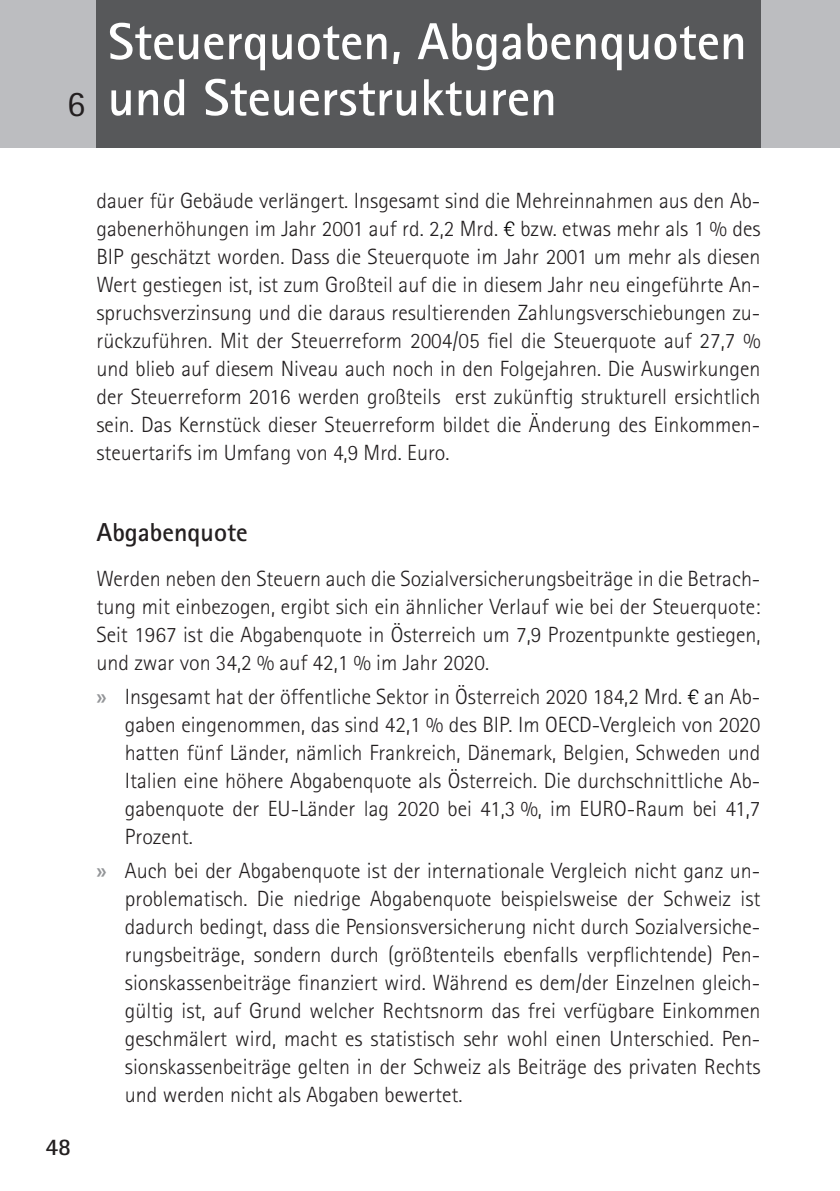
<style>
.page{position:relative;width:840px;height:1191px;background:#fff}
.page>*{position:absolute;margin:0;border:0;box-sizing:border-box;transform-origin:0 0}
.t1{font:700 52px/56px "Rotis Sans Serif Std";color:#fff}
.zwiti{font:700 26px "Rotis Sans Serif Std";color:#231f20}
.t2{font:700 24px "Rotis Sans Serif Std";color:#231f20}
.fließtext_aufzählung{font:300 22px/28px "Rotis Sans Serif Std";color:#231f20;text-align:justify}
.fließtext{font:300 22px/28px "Rotis Sans Serif Std";color:#231f20;text-align:justify}
.s1{font-weight:400;font-size:36px;color:#231f20}
.s2{color:#000}
.s3{font-family:"Myriad Pro";font-weight:700;color:#939598}
</style>
<div class="page">
<div style="left:0;top:0;width:839px;height:147px;background:#bcbdc0"></div>
<div style="left:96px;top:0;width:664px;height:147px;background:#57585a"></div>
<h1 class="t1" style="left:67px;top:13px;width:681px;text-indent:41px">Steuerquoten, Abgabenquoten<br><span class="s1">6</span> und Steuerstrukturen</h1>
<p class="fließtext" style="left:96px;top:187px;width:665px">dauer für Gebäude verlängert. Insgesamt sind die Mehreinnahmen aus den Ab&shy;gabenerhöhungen im Jahr 2001 auf rd. 2,2 Mrd. <span class="s2">€</span> bzw. etwas mehr als 1 % des BIP geschätzt worden. Dass die Steuerquote im Jahr 2001 um mehr als diesen Wert gestiegen ist, ist zum Großteil auf die in diesem Jahr neu eingeführte An&shy;spruchsverzinsung und die daraus resultierenden Zahlungsverschiebungen zu&shy;rückzuführen. Mit der Steuerreform 2004/05 fiel die Steuerquote auf 27,7 % und blieb auf diesem Niveau auch noch in den Folgejahren. Die Auswirkungen der Steuerreform 2016 werden großteils erst zukünftig strukturell ersichtlich sein. Das Kernstück dieser Steuerreform bildet die Änderung des Einkommen&shy;steuertarifs im Umfang von 4,9 Mrd. Euro.</p>
<p class="t2" style="left:45px;top:1131px;width:27px">48</p>
<p class="zwiti" style="left:96px;top:516px;width:153px">Abgabenquote</p>
<p class="fließtext" style="left:96px;top:565px;width:665px">Werden neben den Steuern auch die Sozialversicherungsbeiträge in die Betrach&shy;tung mit einbezogen, ergibt sich ein ähnlicher Verlauf wie bei der Steuerquote:<br>Seit 1967 ist die Abgabenquote in Österreich um 7,9 Prozentpunkte gestiegen, und zwar von 34,2 % auf 42,1 % im Jahr 2020.</p>
<p class="fließtext_aufzählung" style="left:125px;top:682px;width:636px;text-indent:-28px"><span class="s3">»</span> Insgesamt hat der öffentliche Sektor in Österreich 2020 184,2 Mrd. <span class="s2">€</span> an Ab&shy;gaben eingenommen, das sind 42,1 % des BIP. Im OECD-Vergleich von 2020 hatten fünf Länder, nämlich Frankreich, Dänemark, Belgien, Schweden und Italien eine höhere Abgabenquote als Österreich. Die durchschnittliche Ab&shy;gabenquote der EU-Länder lag 2020 bei 41,3 %, im EURO-Raum bei 41,7<br>Prozent.</p>
<p class="fließtext_aufzählung" style="left:125px;top:856px;width:637px;text-indent:-28px"><span class="s3">»</span> Auch bei der Abgabenquote ist der internationale Vergleich nicht ganz un&shy;problematisch. Die niedrige Abgabenquote beispielsweise der Schweiz ist dadurch bedingt, dass die Pensionsversicherung nicht durch Sozialversiche&shy;rungsbeiträge, sondern durch (größtenteils ebenfalls verpflichtende) Pen&shy;sionskassenbeiträge finanziert wird. Während es dem/der Einzelnen gleich&shy;gültig ist, auf Grund welcher Rechtsnorm das frei verfügbare Einkommen geschmälert wird, macht es statistisch sehr wohl einen Unterschied. Pen&shy;sionskassenbeiträge gelten in der Schweiz als Beiträge des privaten Rechts und werden nicht als Abgaben bewertet.</p>
</div>
